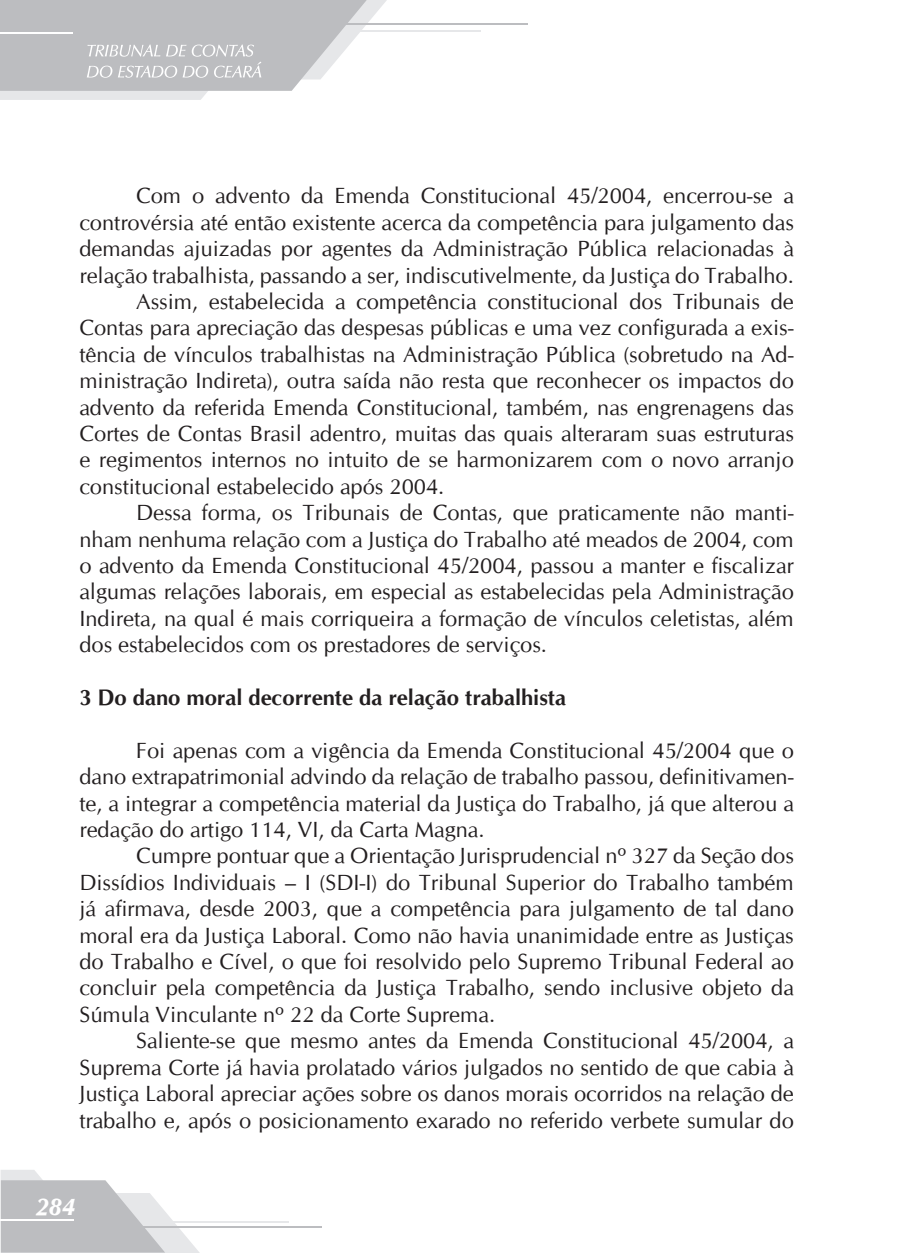
<style>
.page{position:relative;width:913px;height:1253px;background:#fff}
.page>*{position:absolute;margin:0;border:0;box-sizing:border-box;transform-origin:0 0}
.t1{font:italic 700 24px "CG Omega";color:#fff}
.t2{font:22px/26.4px "CG Omega";color:#231f20;text-align:justify}
.t3{font:700 22px "CG Omega";color:#231f20}
</style>
<div class="page">
<hr style="left:228px;top:30px;width:252px;height:1px;background:#e6e7e9">
<hr style="left:275px;top:23px;width:253px;height:2px;background:#bcbdc0">
<hr style="left:36px;top:1221px;width:252px;height:2px;background:#e6e7e9">
<svg style="left:1px;top:1170px;width:199px;height:83px"></svg>
<hr style="left:69px;top:1226px;width:253px;height:2px;background:#bcbdc0">
<hr style="left:0;top:1219px;width:74px;height:2px;background:#fff">
<svg style="left:0;top:0;width:387px;height:100px"></svg>
<p class="t2" style="left:136px;top:183px;width:659px">Com o advento da Emenda Constitucional 45/2004, encerrou-se a</p>
<p class="t2" style="left:79px;top:209px;width:716px">controvérsia até então existente acerca da competência para julgamento das</p>
<p class="t2" style="left:79px;top:236px;width:716px">demandas ajuizadas por agentes da Administração Pública relacionadas à</p>
<p class="t2" style="left:79px;top:262px;width:716px">relação trabalhista, passando a ser, indiscutivelmente, da Justiça do Trabalho.</p>
<p class="t2" style="left:136px;top:289px;width:659px">Assim, estabelecida a competência constitucional dos Tribunais de</p>
<p class="t2" style="left:79px;top:315px;width:716px">Contas para apreciação das despesas públicas e uma vez configurada a exis-</p>
<p class="t2" style="left:79px;top:341px;width:716px">tência de vínculos trabalhistas na Administração Pública (sobretudo na Ad-</p>
<p class="t2" style="left:79px;top:368px;width:716px">ministração Indireta), outra saída não resta que reconhecer os impactos do</p>
<p class="t2" style="left:79px;top:394px;width:716px">advento da referida Emenda Constitucional, também, nas engrenagens das</p>
<p class="t2" style="left:79px;top:421px;width:716px">Cortes de Contas Brasil adentro, muitas das quais alteraram suas estruturas</p>
<p class="t2" style="left:79px;top:447px;width:716px">e regimentos internos no intuito de se harmonizarem com o novo arranjo</p>
<p class="t2" style="left:79px;top:473px;width:366px">constitucional estabelecido após 2004.</p>
<p class="t2" style="left:136px;top:500px;width:659px">Dessa forma, os Tribunais de Contas, que praticamente não manti-</p>
<p class="t2" style="left:79px;top:526px;width:716px">nham nenhuma relação com a Justiça do Trabalho até meados de 2004, com</p>
<p class="t2" style="left:79px;top:553px;width:716px">o advento da Emenda Constitucional 45/2004, passou a manter e fiscalizar</p>
<p class="t2" style="left:79px;top:579px;width:716px">algumas relações laborais, em especial as estabelecidas pela Administração</p>
<p class="t2" style="left:79px;top:605px;width:716px">Indireta, na qual é mais corriqueira a formação de vínculos celetistas, além</p>
<p class="t2" style="left:79px;top:632px;width:469px">dos estabelecidos com os prestadores de serviços.</p>
<p class="t3" style="left:79px;top:684px;width:488px">3 Do dano moral decorrente da relação trabalhista</p>
<p class="t2" style="left:79px;top:737px;width:716px;text-indent:57px">Foi apenas com a vigência da Emenda Constitucional 45/2004 que o dano extrapatrimonial advindo da relação de trabalho passou, definitivamen&shy;te, a integrar a competência material da Justiça do Trabalho, já que alterou a redação do artigo 114, VI, da Carta Magna.</p>
<p class="t2" style="left:79px;top:843px;width:716px;text-indent:57px">Cumpre pontuar que a Orientação Jurisprudencial nº 327 da Seção dos Dissídios Individuais – I (SDI-I) do Tribunal Superior do Trabalho também já afirmava, desde 2003, que a competência para julgamento de tal dano moral era da Justiça Laboral. Como não havia unanimidade entre as Justiças do Trabalho e Cível, o que foi resolvido pelo Supremo Tribunal Federal ao concluir pela competência da Justiça Trabalho, sendo inclusive objeto da Súmula Vinculante nº 22 da Corte Suprema.</p>
<p class="t2" style="left:79px;top:1028px;width:716px;text-indent:57px">Saliente-se que mesmo antes da Emenda Constitucional 45/2004, a Suprema Corte já havia prolatado vários julgados no sentido de que cabia à Justiça Laboral apreciar ações sobre os danos morais ocorridos na relação de trabalho e, após o posicionamento exarado no referido verbete sumular do</p>
<p class="t1" style="left:35px;top:1192px;width:41px">284</p>
</div>
